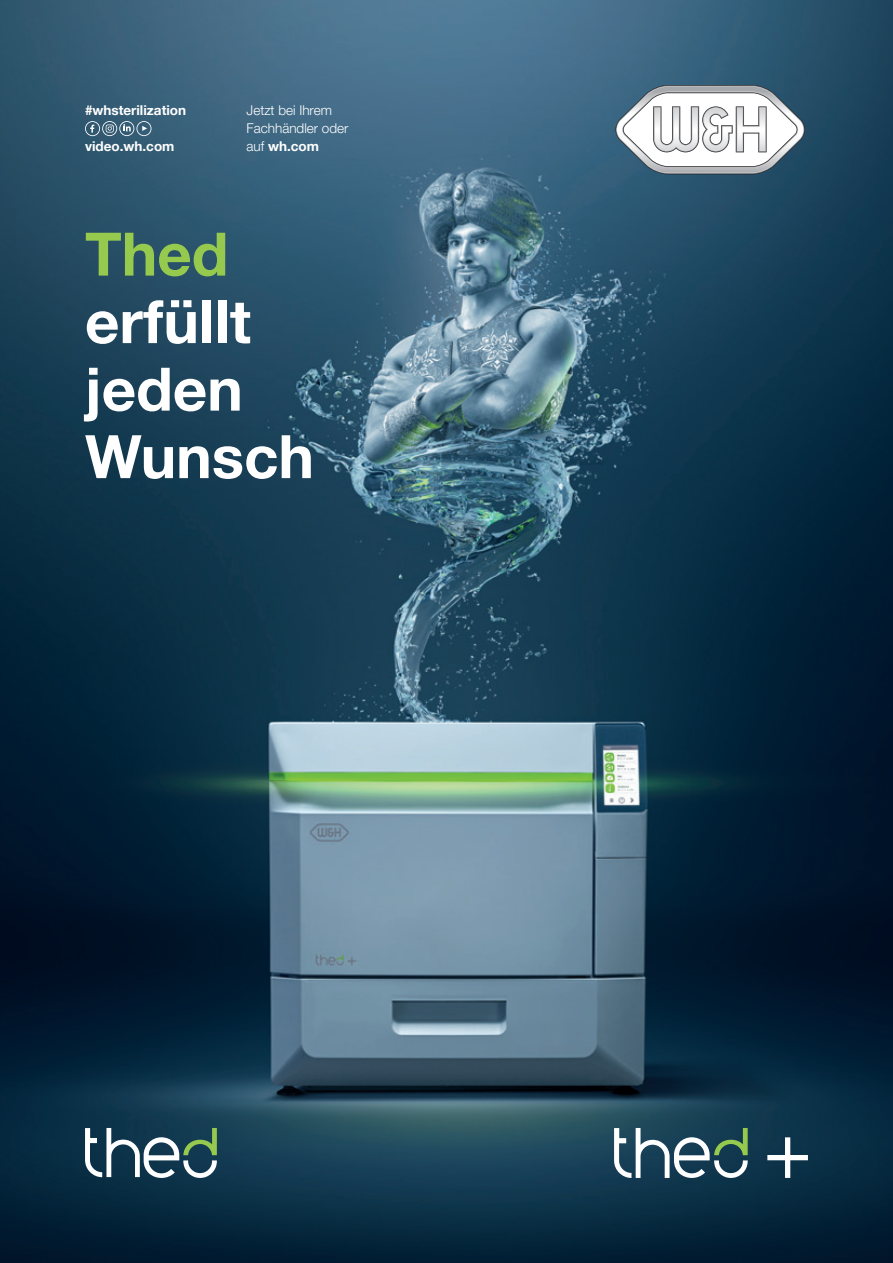
<style>
.page{position:relative;width:893px;height:1263px;background:#fff}
.page>*{position:absolute;margin:0;border:0;box-sizing:border-box;transform-origin:0 0}
.t1{font:700 60px/67.5px "Helvetica Neue World 75";color:#fff}
.t2{font:700 60px "Helvetica Neue World 75";color:#96ca4e}
.t3{font:700 13.5px "Helvetica Neue World 75";color:#fff}
.t4{font:13.5px/18px "Helvetica Neue World 45 Lt";color:#fff}
.s1{font-family:"Helvetica Neue World 45 Lt";font-weight:400}
</style>
<div class="page">
<img style="left:0;top:0;width:893px;height:1263px">
<svg style="left:615px;top:85px;width:190px;height:89px"></svg>
<svg style="left:614px;top:1128px;width:134px;height:50px"></svg>
<svg style="left:767px;top:1137px;width:41px;height:41px"></svg>
<svg style="left:85px;top:1128px;width:132px;height:50px"></svg>
<svg style="left:85px;top:121px;width:66px;height:15px"></svg>
<p class="t3" style="left:85px;top:102px;width:103px">#whsterilization</p>
<p class="t3" style="left:85px;top:138px;width:91px">video.wh.com</p>
<p class="t4" style="left:247px;top:101px;width:103px">Jetzt bei Ihrem<br>Fachhändler oder</p>
<p class="t3" style="left:247px;top:138px;width:74px"><span class="s1">auf</span> wh.com</p>
<h1 class="t2" style="left:85px;top:220px;width:145px">Thed</h1>
<h1 class="t1" style="left:85px;top:289px;width:230px">erfüllt jeden<br>Wunsch</h1>
</div>
